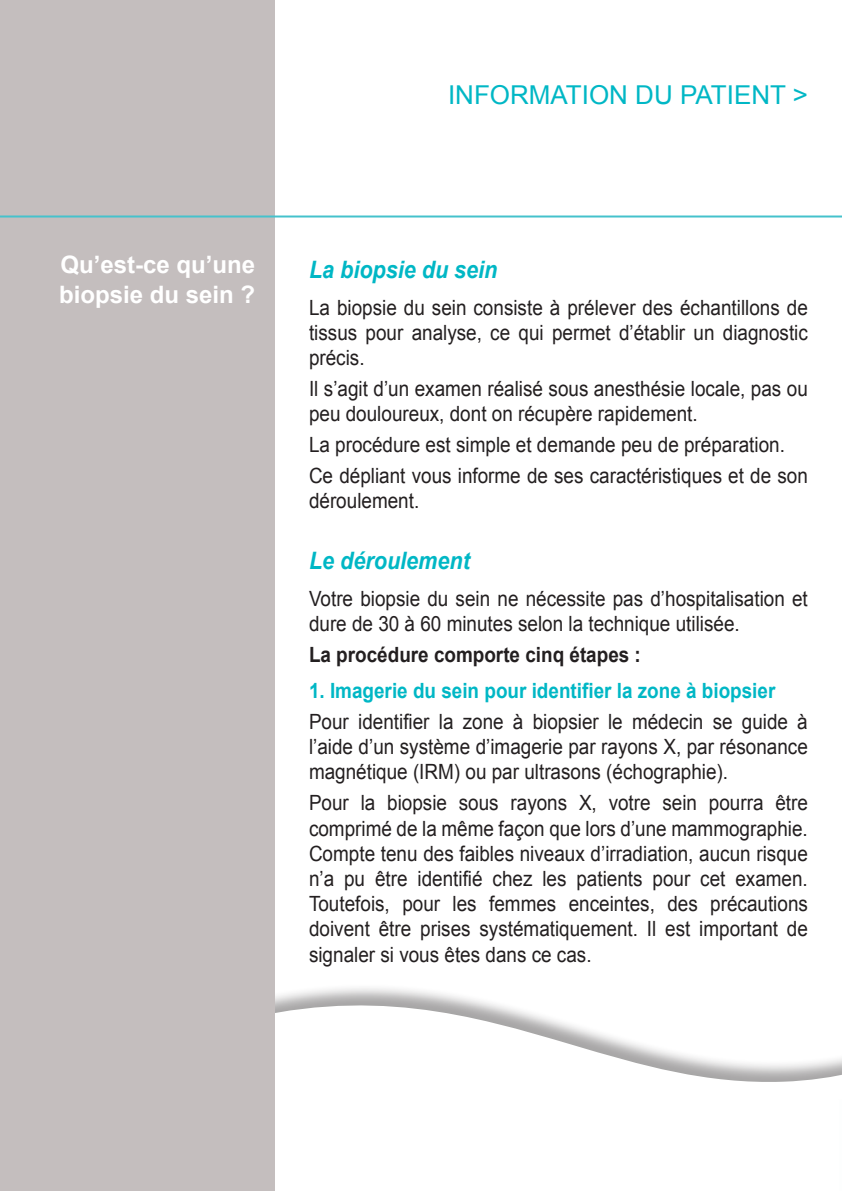
<style>
.page{position:relative;width:842px;height:1191px;background:#fff}
.page>*{position:absolute;margin:0;border:0;box-sizing:border-box;transform-origin:0 0}
.t1{font:26px "Arial";color:#00b7c5}
.t2{font:700 24px/30px "Arial";color:#fff}
.t3{font:italic 700 24px "Arial";color:#00b7c5;scale:.9 1}
.t4{font:21px/25.2px "Arial";color:#231f20;text-align:justify;scale:.9 1}
.t5{font:700 21px "Arial";color:#00b7c5;scale:.9 1}
.t6{font:700 21px "Arial";color:#231f20;scale:.9 1}
</style>
<div class="page">
<svg style="left:275px;top:988px;width:567px;height:94px"></svg>
<div style="left:0;top:0;width:275px;height:1191px;background:#c4bebe"></div>
<hr style="left:0;top:215px;width:842px;height:2px;background:#45c2cc">
<p class="t1" style="left:448px;top:80px;width:361px">INFORMATION DU PATIENT &gt;</p>
<p class="t2" style="left:59px;top:249px;width:198px">Qu’est-ce qu’une biopsie du sein ?</p>
<p class="t3" style="left:309px;top:256px;width:211px">La biopsie du sein</p>
<p class="t4" style="left:309px;top:295px;width:556px">La biopsie du sein consiste à prélever des échantillons de tissus pour analyse, ce qui permet d’établir un diagnostic précis.</p>
<p class="t4" style="left:309px;top:376px;width:556px">Il s’agit d’un examen réalisé sous anesthésie locale, pas ou peu douloureux, dont on récupère rapidement.</p>
<p class="t4" style="left:309px;top:429px;width:556px;line-height:30.8px">La procédure est simple et demande peu de préparation.<br>Ce dépliant vous informe de ses caractéristiques et de son</p>
<p class="t4" style="left:309px;top:488px;width:124px">déroulement.</p>
<p class="t3" style="left:309px;top:547px;width:180px">Le déroulement</p>
<p class="t4" style="left:309px;top:585px;width:556px">Votre biopsie du sein ne nécessite pas d’hospitalisation et dure de 30 à 60 minutes selon la technique utilisée.</p>
<p class="t6" style="left:309px;top:642px;width:370px">La procédure comporte cinq étapes :</p>
<p class="t5" style="left:309px;top:679px;width:520px">1. Imagerie du sein pour identifier la zone à biopsier</p>
<p class="t4" style="left:309px;top:709px;width:556px">Pour identifier la zone à biopsier le médecin se guide à l’aide d’un système d’imagerie par rayons X, par résonance magnétique (IRM) ou par ultrasons (échographie).</p>
<p class="t4" style="left:309px;top:790px;width:556px">Pour la biopsie sous rayons X, votre sein pourra être comprimé de la même façon que lors d’une mammographie.<br>Compte tenu des faibles niveaux d’irradiation, aucun risque n’a pu être identifié chez les patients pour cet examen.<br>Toutefois, pour les femmes enceintes, des précautions doivent être prises systématiquement. Il est important de signaler si vous êtes dans ce cas.</p>
</div>
